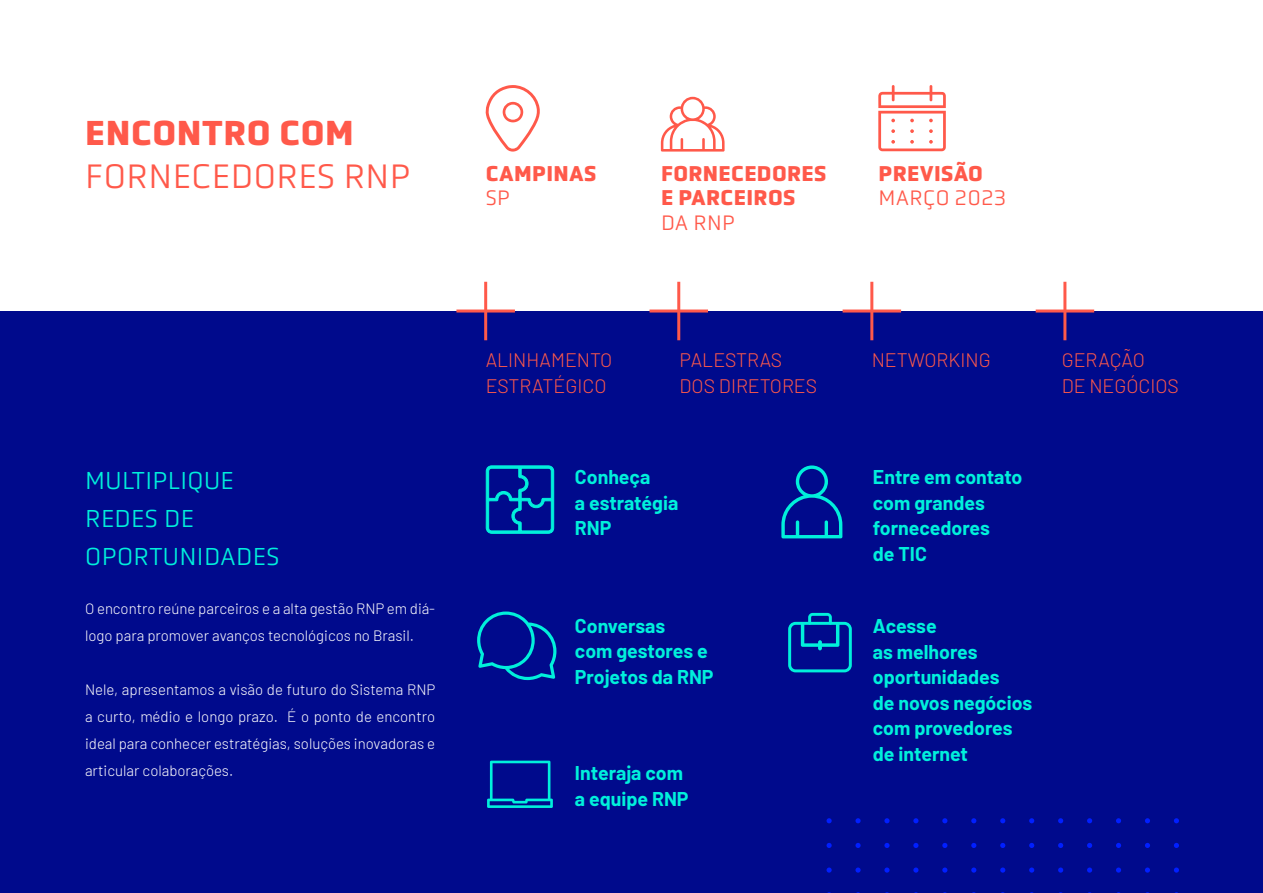
<style>
.page{position:relative;width:1263px;height:893px;background:#fff}
.page>*{position:absolute;margin:0;border:0;box-sizing:border-box;transform-origin:0 0}
.t1{font:300 35.4px/42.5px "Obvia";letter-spacing:.015em;color:#ff594a}
.t2{font:300 25.5px "Obvia";letter-spacing:.015em;color:#00f0db}
.t3{font:700 21.9px/24.5px "Obvia";letter-spacing:.015em;color:#ff594a}
.t4{font:300 21.9px/24.5px "Obvia";letter-spacing:.015em;color:#ff594a}
.t5{font:700 19.5px/25.5px "Barlow";color:#00f0db}
.t6{font:300 19.5px/25.5px "Barlow";color:#ff594a}
.t7{font:300 15px/27px "Barlow";color:#fff}
.s1{font-weight:700}
.s2{font-weight:300}
</style>
<div class="page">
<div style="left:0;top:311px;width:1263px;height:582px;background:#000a8c"></div>
<svg style="left:788px;top:613px;width:64px;height:59px"></svg>
<svg style="left:818px;top:640px;width:4px;height:10px"></svg>
<hr style="left:484px;top:282px;width:3px;height:58px;background:#ff594a">
<hr style="left:456px;top:309px;width:59px;height:3px;background:#ff594a">
<hr style="left:1063px;top:282px;width:3px;height:58px;background:#ff594a">
<hr style="left:1036px;top:309px;width:58px;height:3px;background:#ff594a">
<hr style="left:870px;top:282px;width:3px;height:58px;background:#ff594a">
<hr style="left:842px;top:309px;width:59px;height:3px;background:#ff594a">
<hr style="left:677px;top:282px;width:3px;height:58px;background:#ff594a">
<hr style="left:649px;top:309px;width:59px;height:3px;background:#ff594a">
<svg style="left:826px;top:818px;width:6px;height:5px"></svg>
<svg style="left:855px;top:818px;width:6px;height:5px"></svg>
<svg style="left:884px;top:818px;width:5px;height:5px"></svg>
<svg style="left:913px;top:818px;width:5px;height:5px"></svg>
<svg style="left:942px;top:818px;width:5px;height:5px"></svg>
<svg style="left:971px;top:818px;width:5px;height:5px"></svg>
<svg style="left:1000px;top:818px;width:5px;height:5px"></svg>
<svg style="left:1029px;top:818px;width:5px;height:5px"></svg>
<svg style="left:1058px;top:818px;width:5px;height:5px"></svg>
<svg style="left:1087px;top:818px;width:5px;height:5px"></svg>
<svg style="left:1116px;top:818px;width:5px;height:5px"></svg>
<svg style="left:1145px;top:818px;width:5px;height:5px"></svg>
<svg style="left:1174px;top:818px;width:5px;height:5px"></svg>
<svg style="left:826px;top:843px;width:6px;height:5px"></svg>
<svg style="left:855px;top:843px;width:6px;height:5px"></svg>
<svg style="left:884px;top:843px;width:5px;height:5px"></svg>
<svg style="left:913px;top:843px;width:5px;height:5px"></svg>
<svg style="left:942px;top:843px;width:5px;height:5px"></svg>
<svg style="left:971px;top:843px;width:5px;height:5px"></svg>
<svg style="left:1000px;top:843px;width:5px;height:5px"></svg>
<svg style="left:1029px;top:843px;width:5px;height:5px"></svg>
<svg style="left:1058px;top:843px;width:5px;height:5px"></svg>
<svg style="left:1087px;top:843px;width:5px;height:5px"></svg>
<svg style="left:1116px;top:843px;width:5px;height:5px"></svg>
<svg style="left:1145px;top:843px;width:5px;height:5px"></svg>
<svg style="left:1174px;top:843px;width:5px;height:5px"></svg>
<svg style="left:826px;top:867px;width:6px;height:6px"></svg>
<svg style="left:855px;top:867px;width:6px;height:6px"></svg>
<svg style="left:884px;top:867px;width:5px;height:6px"></svg>
<svg style="left:913px;top:867px;width:5px;height:6px"></svg>
<svg style="left:942px;top:867px;width:5px;height:6px"></svg>
<svg style="left:971px;top:867px;width:5px;height:6px"></svg>
<svg style="left:1000px;top:867px;width:5px;height:6px"></svg>
<svg style="left:1029px;top:867px;width:5px;height:6px"></svg>
<svg style="left:1058px;top:867px;width:5px;height:6px"></svg>
<svg style="left:1087px;top:867px;width:5px;height:6px"></svg>
<svg style="left:1116px;top:867px;width:5px;height:6px"></svg>
<svg style="left:1145px;top:867px;width:5px;height:6px"></svg>
<svg style="left:1174px;top:867px;width:5px;height:6px"></svg>
<svg style="left:485px;top:85px;width:55px;height:67px"></svg>
<svg style="left:661px;top:97px;width:63px;height:55px"></svg>
<svg style="left:878px;top:85px;width:68px;height:66px"></svg>
<svg style="left:781px;top:465px;width:61px;height:73px"></svg>
<svg style="left:477px;top:465px;width:79px;height:215px"></svg>
<svg style="left:487px;top:761px;width:66px;height:47px"></svg>
<p class="t1" style="left:85px;top:112px;width:327px"><span class="s1">ENCONTRO COM<br></span>FORNECEDORES RNP</p>
<p class="t2" style="left:85px;top:466px;width:150px">MULTIPLIQUE</p>
<p class="t2" style="left:85px;top:504px;width:110px">REDES DE</p>
<p class="t2" style="left:85px;top:542px;width:196px">OPORTUNIDADES</p>
<p class="t7" style="left:85px;top:593px;width:352px">O encontro reúne parceiros e a alta gestão RNP em diá&shy;logo para promover avanços tecnológicos no Brasil.</p>
<p class="t7" style="left:85px;top:674px;width:352px;text-align:justify">Nele, apresentamos a visão de futuro do Sistema RNP a curto, médio e longo prazo. É o ponto de encontro ideal para conhecer estratégias, soluções inovadoras e articular colaborações.</p>
<p class="t3" style="left:486px;top:161px;width:112px">CAMPINAS<br><span class="s2">SP</span></p>
<p class="t3" style="left:661px;top:161px;width:167px">FORNECEDORES<br>E PARCEIROS</p>
<p class="t4" style="left:661px;top:210px;width:75px">DA RNP</p>
<p class="t4" style="left:878px;top:161px;width:129px"><span class="s1">PREVISÃO<br></span>MARÇO 2023</p>
<p class="t6" style="left:486px;top:346px;width:128px">ALINHAMENTO<br>ESTRATÉGICO</p>
<p class="t6" style="left:679px;top:346px;width:139px">PALESTRAS<br>DOS DIRETORES</p>
<p class="t6" style="left:1062px;top:346px;width:119px">GERAÇÃO<br>DE NEGÓCIOS</p>
<p class="t6" style="left:872px;top:346px;width:120px">NETWORKING</p>
<p class="t5" style="left:575px;top:463px;width:77px">Conheça</p>
<p class="t5" style="left:575px;top:488px;width:105px">a estratégia<br>RNP</p>
<p class="t5" style="left:575px;top:612px;width:140px">Conversas<br>com gestores e<br>Projetos da RNP</p>
<p class="t5" style="left:575px;top:759px;width:115px">Interaja com a equipe RNP</p>
<p class="t5" style="left:873px;top:463px;width:151px">Entre em contato com grandes fornecedores</p>
<p class="t5" style="left:873px;top:539px;width:55px">de TIC</p>
<p class="t5" style="left:873px;top:612px;width:161px">Acesse<br>as melhores oportunidades<br>de novos negócios com provedores de internet</p>
</div>
